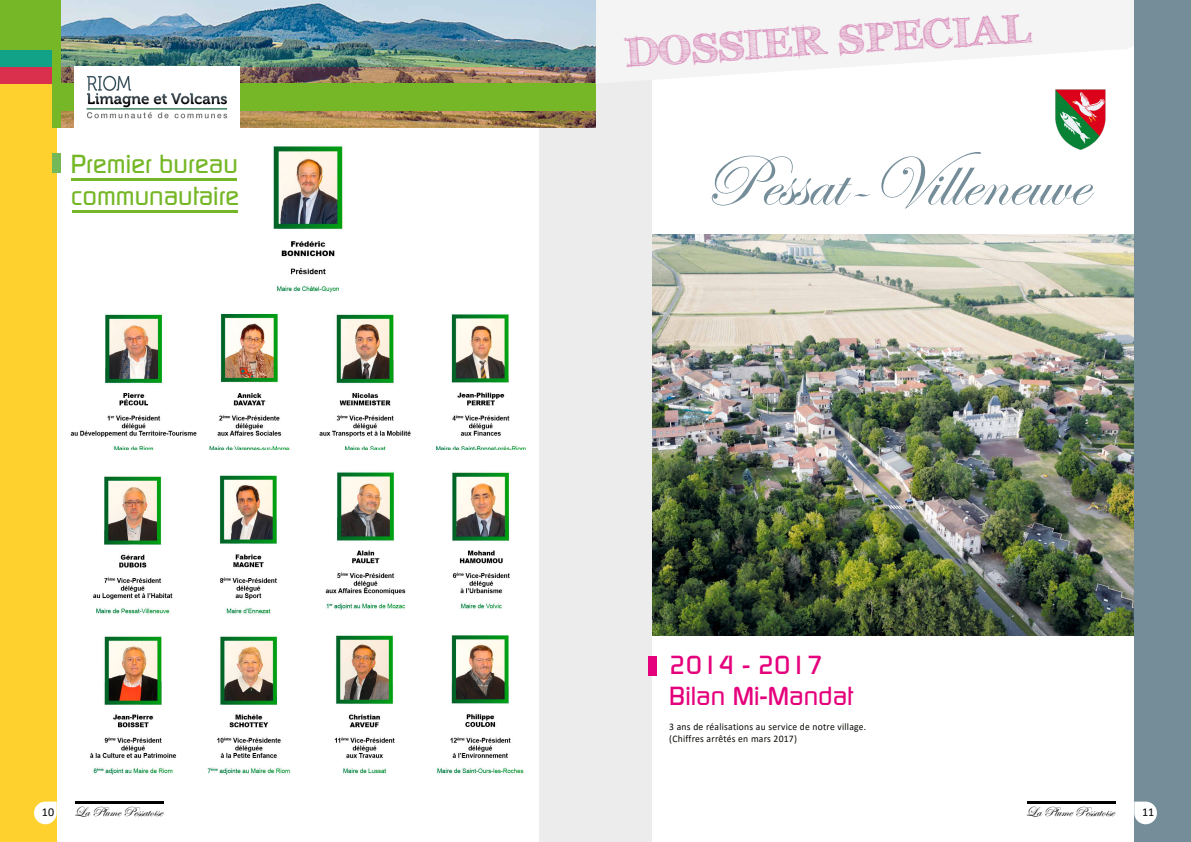
<style>
.page{position:relative;width:1191px;height:842px;background:#fff}
.page>*{position:absolute;margin:0;border:0;box-sizing:border-box;transform-origin:0 0}
.t1{font:73.4px "Edwardian Script ITC";color:#748d99}
.t2{font:700 41px "FFF Tusj";color:#da8cbb}
.t3{font:500 26px/31.2px "Continuum";color:#75b726}
.t4{font:500 26px/31.2px "Continuum";color:#e5007c}
.t5{font:14px "Edwardian Script ITC";color:#000}
.t6{font:12px "Calibri";color:#000}
.t7{font:10px/12px "Calibri";letter-spacing:.025em;color:#0b0904;scale:.96 1}
</style>
<div class="page">
<div style="left:539px;top:0;width:56px;height:842px;background:#ececec"></div>
<div style="left:595px;top:0;width:57px;height:842px;background:#ececec"></div>
<img style="left:61px;top:0;width:534px;height:50px">
<div style="left:0;top:0;width:57px;height:842px;background:#ffd12e"></div>
<img style="left:61px;top:50px;width:534px;height:17px">
<img style="left:61px;top:67px;width:534px;height:61px">
<div style="left:0;top:17px;width:57px;height:67px;background:#da304e"></div>
<div style="left:0;top:2px;width:57px;height:65px;background:#12a287"></div>
<div style="left:57px;top:84px;width:538px;height:27px;background:#75b726"></div>
<div style="left:0;top:0;width:57px;height:50px;background:#75b726"></div>
<div style="left:52px;top:153px;width:9px;height:20px;background:#73b957"></div>
<svg style="left:595px;top:0;width:539px;height:84px;fill:#f4f4f4"></svg>
<img style="left:652px;top:234px;width:482px;height:401px">
<img style="left:1055px;top:89px;width:51px;height:61px">
<div style="left:74px;top:67px;width:166px;height:66px;background:#fff"></div>
<img style="left:86px;top:75px;width:141px;height:44px">
<div style="left:648px;top:656px;width:8px;height:20px;background:#e5007c"></div>
<div style="left:1134px;top:0;width:57px;height:842px;background:#748d99"></div>
<img style="left:70px;top:313px;width:457px;height:137px">
<img style="left:273px;top:146px;width:71px;height:147px">
<img style="left:325px;top:472px;width:185px;height:138px">
<img style="left:93px;top:475px;width:184px;height:140px">
<img style="left:90px;top:635px;width:434px;height:140px">
<svg style="left:75px;top:801px;width:89px;height:2px"></svg>
<hr style="left:1027px;top:801px;width:88px;height:2px;background:#000">
<svg style="left:34px;top:801px;width:23px;height:23px"></svg>
<svg style="left:1134px;top:801px;width:23px;height:23px"></svg>
<div style="left:52px;top:0;width:9px;height:128px;background:#75b726"></div>
<hr style="left:71px;top:179px;width:165px;height:2px;background:#75b726">
<hr style="left:72px;top:210px;width:166px;height:2px;background:#75b726">
<h3 class="t3" style="left:71px;top:148px;width:170px">Premier bureau communautaire</h3>
<h2 class="t2" style="left:624px;top:30px;width:407px;rotate:-4deg">DOSSIER SPECIAL</h2>
<h1 class="t1" style="left:703px;top:142px;width:385px">Pessat-Villeneuve</h1>
<h3 class="t4" style="left:669px;top:648px;width:185px">2014 - 2017<br>Bilan Mi-Mandat</h3>
<p class="t7" style="left:669px;top:721px;width:207px">3 ans de réalisations au service de notre village. (Chiffres arrêtés en mars 2017)</p>
<p class="t6" style="left:42px;top:804px;width:14px">10</p>
<h3 class="t5" style="left:74px;top:804px;width:90px">La Plume Pessatoise</h3>
<h3 class="t5" style="left:1026px;top:804px;width:90px">La Plume Pessatoise</h3>
<p class="t6" style="left:1142px;top:804px;width:14px">11</p>
</div>
